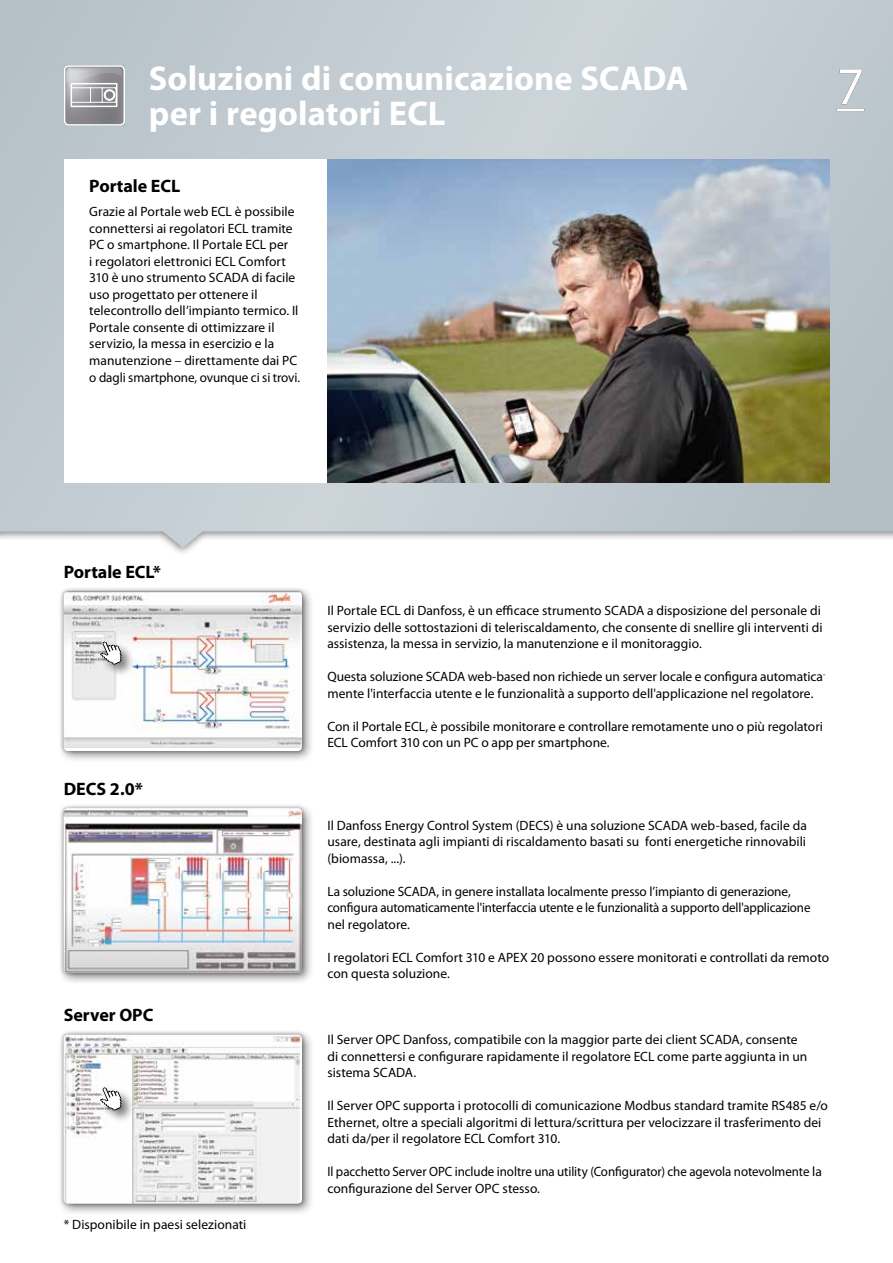
<style>
.page{position:relative;width:893px;height:1263px;background:#fff}
.page>*{position:absolute;margin:0;border:0;box-sizing:border-box;transform-origin:0 0}
.t1{font:54px "Myriad Pro";color:#fff}
.t2{font:700 34.5px/35.1px "Myriad Pro";letter-spacing:.005em;color:#fff}
.t3{font:700 18px "Myriad Pro";letter-spacing:-.005em;color:#000}
.t4{font:13.5px/16.5px "Myriad Pro";color:#000}
.t5{font:13.5px/16.5px "Myriad Pro";color:#000;scale:.96 1}
</style>
<div class="page">
<svg style="left:0;top:0;width:893px;height:548px;background:#c2cbd1"></svg>
<div style="left:58px;top:802px;width:256px;height:183px;background:#000;opacity:.5"></div>
<div style="left:61px;top:805px;width:244px;height:171px;background:#000;opacity:.3"></div>
<img style="left:64px;top:808px;width:238px;height:165px">
<div style="left:64px;top:159px;width:263px;height:324px;background:#fff"></div>
<hr style="left:837px;top:108px;width:27px;height:3px;background:#fff">
<img style="left:327px;top:159px;width:502px;height:324px">
<div style="left:58px;top:586px;width:256px;height:177px;background:#000;opacity:.5"></div>
<div style="left:61px;top:588px;width:244px;height:167px;background:#000;opacity:.3"></div>
<div style="left:64px;top:592px;width:238px;height:159px;background:linear-gradient(to right,#fff,#fff);border-radius:4px"></div>
<img style="left:64px;top:592px;width:238px;height:155px">
<div style="left:99px;top:640px;width:36px;height:38px;background:#000;opacity:.5"></div>
<svg style="left:100px;top:641px;width:22px;height:24px"></svg>
<div style="left:58px;top:1029px;width:256px;height:187px;background:#000;opacity:.5"></div>
<div style="left:61px;top:1031px;width:244px;height:176px;background:#000;opacity:.3"></div>
<img style="left:64px;top:1035px;width:238px;height:168px">
<div style="left:99px;top:1086px;width:36px;height:38px;background:#000;opacity:.5"></div>
<svg style="left:100px;top:1087px;width:22px;height:24px"></svg>
<div style="left:64px;top:65px;width:61px;height:61px;border:2px solid #fff;border-radius:4px"></div>
<svg style="left:64px;top:66px;width:59px;height:59px;background:#a7a7aa"></svg>
<h2 class="t2" style="left:149px;top:59px;width:541px">Soluzioni di comunicazione SCADA per i regolatori ECL</h2>
<h1 class="t1" style="left:837px;top:53px;width:29px">7</h1>
<h3 class="t3" style="left:89px;top:174px;width:92px">Portale ECL</h3>
<p class="t4" style="left:89px;top:203px;width:212px">Grazie al Portale web ECL è possibile connettersi ai regolatori ECL tramite PC o smartphone. Il Portale ECL per<br>i regolatori elettronici ECL Comfort 310 è uno strumento SCADA di facile uso progettato per ottenere il telecontrollo dell’impianto termico. Il Portale consente di ottimizzare il servizio, la messa in esercizio e la manutenzione – direttamente dai PC o dagli smartphone, ovunque ci si trovi.</p>
<h3 class="t3" style="left:64px;top:560px;width:99px">Portale ECL*</h3>
<h3 class="t3" style="left:64px;top:777px;width:81px">DECS 2.0*</h3>
<h3 class="t3" style="left:64px;top:1003px;width:91px">Server OPC</h3>
<p class="t4" style="left:64px;top:1216px;width:184px">* Disponibile in paesi selezionati</p>
<p class="t4" style="left:327px;top:602px;width:497px">Il Portale ECL di Danfoss, è un efficace strumento SCADA a disposizione del personale di servizio delle sottostazioni di teleriscaldamento, che consente di snellire gli interventi di assistenza, la messa in servizio, la manutenzione e il monitoraggio.</p>
<p class="t4" style="left:327px;top:668px;width:499px">Questa soluzione SCADA web-based non richiede un server locale e configura automatica&shy;mente l'interfaccia utente e le funzionalità a supporto dell'applicazione nel regolatore.</p>
<p class="t4" style="left:327px;top:718px;width:497px">Con il Portale ECL, è possibile monitorare e controllare remotamente uno o più regolatori<br>ECL Comfort 310 con un PC o app per smartphone.</p>
<p class="t4" style="left:327px;top:817px;width:481px;text-align:justify">Il Danfoss Energy Control System (DECS) è una soluzione SCADA web-based, facile da usare, destinata agli impianti di riscaldamento basati su fonti energetiche rinnovabili (biomassa, ...).</p>
<p class="t4" style="left:327px;top:883px;width:485px">La soluzione SCADA, in genere installata localmente presso l’impianto di generazione, configura automaticamente l'interfaccia utente e le funzionalità a supporto dell'applicazione nel regolatore.</p>
<p class="t4" style="left:327px;top:949px;width:503px">I regolatori ECL Comfort 310 e APEX 20 possono essere monitorati e controllati da remoto con questa soluzione.</p>
<p class="t4" style="left:327px;top:1031px;width:481px">Il Server OPC Danfoss, compatibile con la maggior parte dei client SCADA, consente di connettersi e configurare rapidamente il regolatore ECL come parte aggiunta in un sistema SCADA.</p>
<p class="t4" style="left:327px;top:1097px;width:502px">Il Server OPC supporta i protocolli di comunicazione Modbus standard tramite RS485 e/o<br>Ethernet, oltre a speciali algoritmi di lettura/scrittura per velocizzare il trasferimento dei dati da/per il regolatore ECL Comfort 310.</p>
<p class="t5" style="left:327px;top:1163px;width:517px">Il pacchetto Server OPC include inoltre una utility (Configurator) che agevola notevolmente la configurazione del Server OPC stesso.</p>
</div>
